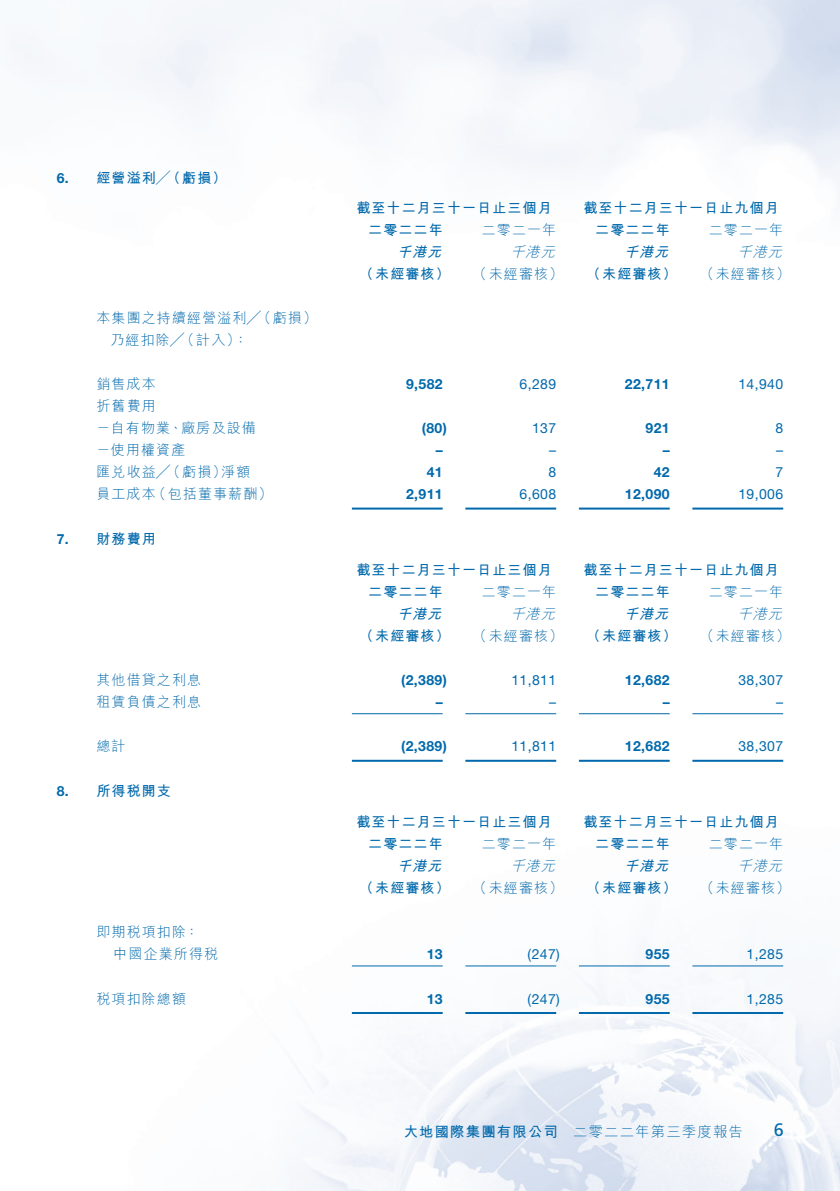
<style>
.page{position:relative;width:840px;height:1191px;background:#fff}
.page>*{position:absolute;margin:0;border:0;box-sizing:border-box;transform-origin:0 0}
.t1{font:18px "Frutiger LT Std";color:#0169ac}
.t2{font:300 14.4px "M Hei HK";letter-spacing:.08em;color:#0169ac}
.t3{font:700 14.4px "M Hei HK";letter-spacing:.08em;color:#0169ac}
.t4{font:300 14px/22px "M Hei HK";letter-spacing:.08em;color:#0169ac}
.t5{font:700 14px "M Hei HK";letter-spacing:.08em;color:#0169ac}
.t6{font:700 14px "Helvetica Neue LT Std";letter-spacing:.03em;color:#0169ac}
.t7{font:14px "Helvetica Neue LT Std";letter-spacing:.03em;color:#0169ac}
.t8{font:italic 300 14px "M Hei HK";color:#0169ac}
.t9{font:italic 700 14px "M Hei HK";color:#0169ac}
</style>
<div class="page">
<img style="left:11px;top:0;width:828px;height:1191px">
<hr style="left:351px;top:507px;width:91px;height:2px;background:#0169ac">
<hr style="left:465px;top:507px;width:91px;height:2px;background:#0169ac">
<hr style="left:578px;top:507px;width:91px;height:2px;background:#0169ac">
<hr style="left:692px;top:507px;width:90px;height:2px;background:#0169ac">
<hr style="left:351px;top:713px;width:91px;height:1px;background:#0169ac">
<hr style="left:465px;top:713px;width:91px;height:1px;background:#0169ac">
<hr style="left:578px;top:713px;width:91px;height:1px;background:#0169ac">
<hr style="left:692px;top:713px;width:90px;height:1px;background:#0169ac">
<hr style="left:351px;top:760px;width:91px;height:2px;background:#0169ac">
<hr style="left:465px;top:760px;width:91px;height:2px;background:#0169ac">
<hr style="left:578px;top:760px;width:91px;height:2px;background:#0169ac">
<hr style="left:692px;top:760px;width:90px;height:2px;background:#0169ac">
<hr style="left:351px;top:965px;width:91px;height:1px;background:#0169ac">
<hr style="left:465px;top:965px;width:91px;height:1px;background:#0169ac">
<hr style="left:578px;top:965px;width:91px;height:1px;background:#0169ac">
<hr style="left:692px;top:965px;width:90px;height:1px;background:#0169ac">
<hr style="left:351px;top:1012px;width:91px;height:2px;background:#0169ac">
<hr style="left:465px;top:1012px;width:91px;height:2px;background:#0169ac">
<hr style="left:578px;top:1012px;width:91px;height:2px;background:#0169ac">
<hr style="left:692px;top:1012px;width:90px;height:2px;background:#0169ac">
<p class="t6" style="left:57px;top:169px;width:14px">6.</p>
<p class="t5" style="left:96px;top:167px;width:131px">經營溢利╱（虧損(</p>
<p class="t6" style="left:57px;top:530px;width:14px">7.</p>
<p class="t4" style="left:110px;top:307px;width:208px;text-indent:-14px">本集團之持續經營溢利╱（虧損(乃經扣除╱（計入 ：(</p>
<p class="t4" style="left:96px;top:373px;width:61px">銷售成本折舊費用</p>
<p class="t4" style="left:96px;top:417px;width:161px">－自有物業、廠房及設備</p>
<p class="t4" style="left:96px;top:439px;width:90px">－使用權資產</p>
<p class="t4" style="left:96px;top:461px;width:131px">匯兌收益╱（虧損）</p>
<p class="t4" style="left:221px;top:461px;width:31px">淨額</p>
<p class="t4" style="left:152px;top:483px;width:122px">（包括董事薪酬(</p>
<p class="t4" style="left:96px;top:483px;width:61px">員工成本</p>
<p class="t5" style="left:96px;top:529px;width:61px">財務費用</p>
<p class="t6" style="left:57px;top:782px;width:14px">8.</p>
<p class="t4" style="left:96px;top:668px;width:106px">其他借貸之利息</p>
<p class="t4" style="left:96px;top:690px;width:106px">租賃負債之利息</p>
<p class="t4" style="left:96px;top:735px;width:31px">總計</p>
<p class="t5" style="left:96px;top:781px;width:76px">所得稅開支</p>
<p class="t4" style="left:96px;top:920px;width:104px">即期稅項扣除：</p>
<p class="t4" style="left:113px;top:942px;width:106px">中國企業所得稅</p>
<p class="t4" style="left:96px;top:987px;width:91px">稅項扣除總額</p>
<p class="t5" style="left:356px;top:198px;width:197px">截至十二月三十一日止三個月</p>
<p class="t5" style="left:583px;top:198px;width:197px">截至十二月三十一日止九個月</p>
<p class="t5" style="left:368px;top:220px;width:76px">二零二二年</p>
<p class="t4" style="left:481px;top:219px;width:76px">二零二一年</p>
<p class="t5" style="left:595px;top:220px;width:76px">二零二二年</p>
<p class="t4" style="left:708px;top:219px;width:76px">二零二一年</p>
<p class="t9" style="left:397px;top:242px;width:50px">千港元</p>
<p class="t8" style="left:510px;top:245px;width:49px">千港元</p>
<p class="t9" style="left:623px;top:242px;width:50px">千港元</p>
<p class="t8" style="left:737px;top:245px;width:49px">千港元</p>
<p class="t5" style="left:359px;top:264px;width:92px">（未經審核）</p>
<p class="t4" style="left:472px;top:263px;width:92px">（未經審核）</p>
<p class="t5" style="left:586px;top:264px;width:92px">（未經審核）</p>
<p class="t4" style="left:699px;top:263px;width:92px">（未經審核(</p>
<p class="t6" style="left:406px;top:375px;width:38px">9,582</p>
<p class="t7" style="left:519px;top:376px;width:38px">6,289</p>
<p class="t6" style="left:624px;top:375px;width:46px">22,711</p>
<p class="t7" style="left:738px;top:376px;width:46px">14,940</p>
<p class="t6" style="left:421px;top:419px;width:27px">)80(</p>
<p class="t7" style="left:531px;top:420px;width:26px">137</p>
<p class="t6" style="left:645px;top:419px;width:26px">921</p>
<p class="t7" style="left:775px;top:420px;width:9px">8</p>
<p class="t6" style="left:435px;top:441px;width:8px">–</p>
<p class="t7" style="left:549px;top:442px;width:8px">–</p>
<p class="t6" style="left:662px;top:441px;width:8px">–</p>
<p class="t7" style="left:775px;top:442px;width:8px">–</p>
<p class="t6" style="left:426px;top:463px;width:17px">41</p>
<p class="t7" style="left:548px;top:464px;width:9px">8</p>
<p class="t6" style="left:653px;top:463px;width:17px">42</p>
<p class="t7" style="left:775px;top:464px;width:9px">7</p>
<p class="t6" style="left:406px;top:485px;width:38px">2,911</p>
<p class="t7" style="left:519px;top:486px;width:38px">6,608</p>
<p class="t6" style="left:624px;top:485px;width:46px">12,090</p>
<p class="t7" style="left:738px;top:486px;width:46px">19,006</p>
<p class="t5" style="left:356px;top:559px;width:197px">截至十二月三十一日止三個月</p>
<p class="t5" style="left:583px;top:559px;width:197px">截至十二月三十一日止九個月</p>
<p class="t5" style="left:368px;top:581px;width:76px">二零二二年</p>
<p class="t4" style="left:481px;top:580px;width:76px">二零二一年</p>
<p class="t5" style="left:595px;top:581px;width:76px">二零二二年</p>
<p class="t4" style="left:708px;top:580px;width:76px">二零二一年</p>
<p class="t9" style="left:397px;top:603px;width:50px">千港元</p>
<p class="t8" style="left:510px;top:606px;width:49px">千港元</p>
<p class="t9" style="left:623px;top:603px;width:50px">千港元</p>
<p class="t8" style="left:737px;top:606px;width:49px">千港元</p>
<p class="t5" style="left:359px;top:625px;width:92px">（未經審核）</p>
<p class="t4" style="left:472px;top:624px;width:92px">（未經審核）</p>
<p class="t5" style="left:586px;top:625px;width:92px">（未經審核）</p>
<p class="t4" style="left:699px;top:624px;width:92px">（未經審核(</p>
<p class="t6" style="left:401px;top:671px;width:47px">)2,389(</p>
<p class="t7" style="left:511px;top:671px;width:46px">11,811</p>
<p class="t6" style="left:624px;top:671px;width:46px">12,682</p>
<p class="t7" style="left:738px;top:671px;width:46px">38,307</p>
<p class="t6" style="left:435px;top:693px;width:8px">–</p>
<p class="t7" style="left:549px;top:693px;width:8px">–</p>
<p class="t6" style="left:662px;top:693px;width:8px">–</p>
<p class="t7" style="left:775px;top:693px;width:8px">–</p>
<p class="t6" style="left:401px;top:738px;width:47px">)2,389(</p>
<p class="t7" style="left:511px;top:738px;width:46px">11,811</p>
<p class="t6" style="left:624px;top:738px;width:46px">12,682</p>
<p class="t7" style="left:738px;top:738px;width:46px">38,307</p>
<p class="t5" style="left:356px;top:811px;width:197px">截至十二月三十一日止三個月</p>
<p class="t5" style="left:583px;top:811px;width:197px">截至十二月三十一日止九個月</p>
<p class="t5" style="left:368px;top:833px;width:76px">二零二二年</p>
<p class="t4" style="left:481px;top:832px;width:76px">二零二一年</p>
<p class="t5" style="left:595px;top:833px;width:76px">二零二二年</p>
<p class="t4" style="left:708px;top:832px;width:76px">二零二一年</p>
<p class="t9" style="left:397px;top:855px;width:50px">千港元</p>
<p class="t8" style="left:510px;top:858px;width:49px">千港元</p>
<p class="t9" style="left:623px;top:855px;width:50px">千港元</p>
<p class="t8" style="left:737px;top:858px;width:49px">千港元</p>
<p class="t5" style="left:359px;top:877px;width:92px">（未經審核）</p>
<p class="t4" style="left:472px;top:876px;width:92px">（未經審核）</p>
<p class="t5" style="left:586px;top:877px;width:92px">（未經審核）</p>
<p class="t4" style="left:699px;top:876px;width:92px">（未經審核(</p>
<p class="t6" style="left:426px;top:945px;width:17px">13</p>
<p class="t7" style="left:527px;top:945px;width:34px">)247(</p>
<p class="t6" style="left:645px;top:945px;width:26px">955</p>
<p class="t7" style="left:746px;top:945px;width:38px">1,285</p>
<p class="t6" style="left:426px;top:990px;width:17px">13</p>
<p class="t7" style="left:527px;top:990px;width:34px">)247(</p>
<p class="t6" style="left:645px;top:990px;width:26px">955</p>
<p class="t7" style="left:746px;top:990px;width:38px">1,285</p>
<p class="t3" style="left:403px;top:1121px;width:156px">大地國際集團有限公司</p>
<p class="t2" style="left:573px;top:1124px;width:171px">二零二二年第三季度報告</p>
<p class="t1" style="left:773px;top:1119px;width:12px">6</p>
</div>
